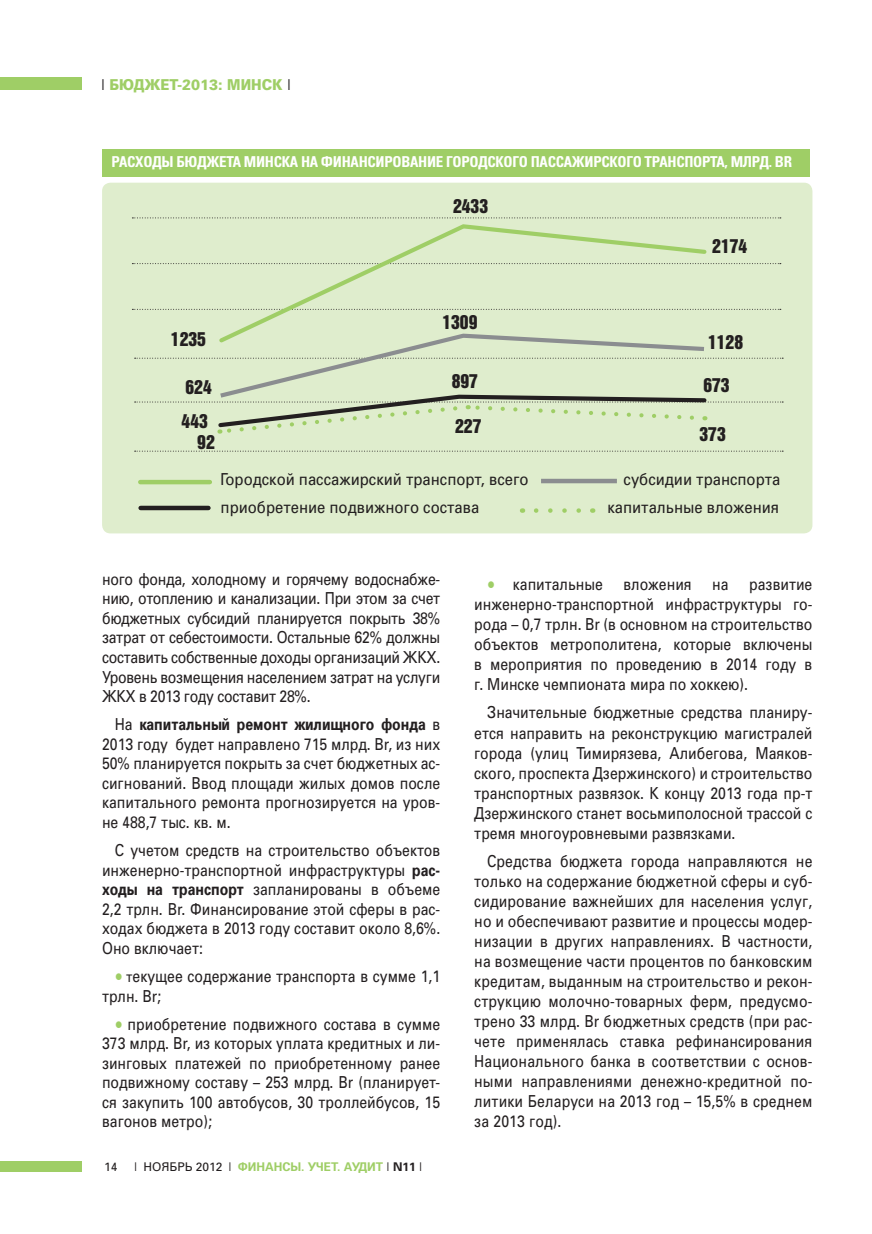
<style>
.page{position:relative;width:872px;height:1234px;background:#fff}
.page>*{position:absolute;margin:0;border:0;box-sizing:border-box;transform-origin:0 0}
.t1{font:19.5px/34px "Bastion Kontrast Alt C";color:#231f20}
.t2{font:16.5px/20px "Partner";color:#231f20;text-align:justify;scale:.85 1}
.t3{font:16.5px "Partner";color:#231f20;scale:.9 1}
.t4{font:700 15px "Partner Condensed";letter-spacing:-.02em;color:#fff}
.t5{font:800 15px "Partner";color:#9fce66;scale:.9 1}
.t6{font:700 12px "Partner";color:#9fce66}
.t7{font:12px "Partner";color:#231f20}
.s1{font-weight:400;color:#231f20}
.s2{font-weight:700}
.s3{font-size:27px;color:#9fce66}
.s4{font-size:15px}
.s5{color:#231f20}
</style>
<div class="page">
<div style="left:0;top:77px;width:82px;height:13px;background:#9fce66"></div>
<div style="left:0;top:1161px;width:82px;height:10px;background:#9fce66"></div>
<div style="left:102px;top:149px;width:707px;height:27px;background:#9fce66"></div>
<div style="left:102px;top:183px;width:710px;height:350px;background:#dfedcd;border-radius:9px"></div>
<svg style="left:132px;top:309px;width:649px;height:1px"></svg>
<svg style="left:135px;top:450px;width:648px;height:1px"></svg>
<svg style="left:132px;top:263px;width:649px;height:1px"></svg>
<svg style="left:132px;top:217px;width:649px;height:1px"></svg>
<svg style="left:216px;top:224px;width:493px;height:107px"></svg>
<svg style="left:135px;top:331px;width:648px;height:103px"></svg>
<div style="left:140px;top:479px;width:70px;height:5px;background:#9fce66"></div>
<div style="left:541px;top:478px;width:76px;height:5px;background:#8b8d90"></div>
<svg style="left:536px;top:508px;width:45px;height:4px"></svg>
<div style="left:141px;top:505px;width:67px;height:5px;background:#231f20"></div>
<p class="t5" style="left:101px;top:76px;width:212px"><span class="s1">|</span> Бюджет-2013: Минск <span class="s1">|</span></p>
<p class="t4" style="left:112px;top:153px;width:682px">Расходы бюджета Минска на финансирование городского пассажирского транспорта, млрд. Br</p>
<p class="t1" style="left:171px;top:322px;width:37px">1235</p>
<p class="t1" style="left:182px;top:370px;width:32px">624<br>443</p>
<p class="t1" style="left:197px;top:424px;width:19px">92</p>
<p class="t1" style="left:453px;top:189px;width:37px">2433</p>
<p class="t1" style="left:442px;top:305px;width:37px">1309</p>
<p class="t1" style="left:452px;top:364px;width:28px">897</p>
<p class="t1" style="left:455px;top:409px;width:28px">227</p>
<p class="t1" style="left:712px;top:229px;width:37px">2174</p>
<p class="t1" style="left:708px;top:325px;width:37px">1128</p>
<p class="t1" style="left:703px;top:368px;width:28px">673</p>
<p class="t1" style="left:699px;top:417px;width:28px">373</p>
<p class="t3" style="left:221px;top:470px;width:344px">Городской пассажирский транспорт, всего</p>
<p class="t3" style="left:623px;top:470px;width:176px">субсидии транспорта</p>
<p class="t3" style="left:221px;top:498px;width:289px">приобретение подвижного состава</p>
<p class="t3" style="left:607px;top:498px;width:192px">капитальные вложения</p>
<p class="t2" style="left:102px;top:569px;width:399px;line-height:19.5px">ного фонда, холодному и горячему водоснабже&shy;нию, отоплению и канализации. При этом за счет бюджетных субсидий планируется покрыть 38% затрат от себестоимости. Остальные 62% должны составить собственные доходы организаций ЖКХ.<br>Уровень возмещения населением затрат на услуги ЖКХ в 2013 году составит 28%.</p>
<p class="t2" style="left:102px;top:714px;width:399px;line-height:19.5px;text-indent:13px">На <span class="s2">капитальный ремонт жилищного фонда</span> в 2013 году будет направлено 715 млрд. Br, из них 50% планируется покрыть за счет бюджетных ас&shy;сигнований. Ввод площади жилых домов после капитального ремонта прогнозируется на уров&shy;не 488,7 тыс. кв. м.</p>
<p class="t2" style="left:102px;top:840px;width:399px;line-height:19.5px;text-indent:13px">С учетом средств на строительство объектов инженерно-транспортной инфраструктуры <span class="s2">рас&shy;ходы на транспорт</span> запланированы в объеме 2,2 трлн. Br. Финансирование этой сферы в рас&shy;ходах бюджета в 2013 году составит около 8,6%.<br>Оно включает:</p>
<p class="t2" style="left:102px;top:966px;width:399px;line-height:19.5px;text-indent:13px"><span class="s3">•</span> <span class="s4">т</span>екущее содержание транспорта в сумме 1,1 трлн. Br;</p>
<p class="t2" style="left:102px;top:1013px;width:399px;line-height:19.5px;text-indent:13px"><span class="s3">•</span> приобретение подвижного состава в сумме 373 млрд. Br, из которых уплата кредитных и ли&shy;зинговых платежей по приобретенному ранее подвижному составу – 253 млрд. Br (планирует&shy;ся закупить 100 автобусов, 30 троллейбусов, 15 вагонов метро);</p>
<p class="t7" style="left:104px;top:1159px;width:15px">14</p>
<p class="t6" style="left:134px;top:1159px;width:289px"><span class="s1">| НОЯБРЬ 2012 |</span> ФИНАНСЫ. УЧЕТ. АУДИТ <span class="s1">|</span> <span class="s5">N11</span> <span class="s1">|</span></p>
<p class="t2" style="left:474px;top:574px;width:399px;text-indent:13px"><span class="s3">•</span> капитальные вложения на развитие инженерно-транспортной инфраструктуры го&shy;рода – 0,7 трлн. Br (в основном на строительство объектов метрополитена, которые включены в мероприятия по проведению в 2014 году в г. Минске чемпионата мира по хоккею).</p>
<p class="t2" style="left:474px;top:702px;width:399px;text-indent:13px">Значительные бюджетные средства планиру&shy;ется направить на реконструкцию магистралей города (улиц Тимирязева, Алибегова, Маяков&shy;ского, проспекта Дзержинского) и строительство транспортных развязок. К концу 2013 года пр-т Дзержинского станет восьмиполосной трассой с тремя многоуровневыми развязками.</p>
<p class="t2" style="left:474px;top:851px;width:399px;text-indent:13px">Средства бюджета города направляются не только на содержание бюджетной сферы и суб&shy;сидирование важнейших для населения услуг, но и обеспечивают развитие и процессы модер&shy;низации в других направлениях. В частности, на возмещение части процентов по банковским кредитам, выданным на строительство и рекон&shy;струкцию молочно-товарных ферм, предусмо&shy;трено 33 млрд. Br бюджетных средств (при рас&shy;чете применялась ставка рефинансирования Национального банка в соответствии с основ&shy;ными направлениями денежно-кредитной по&shy;литики Беларуси на 2013 год – 15,5% в среднем за 2013 год).</p>
</div>
